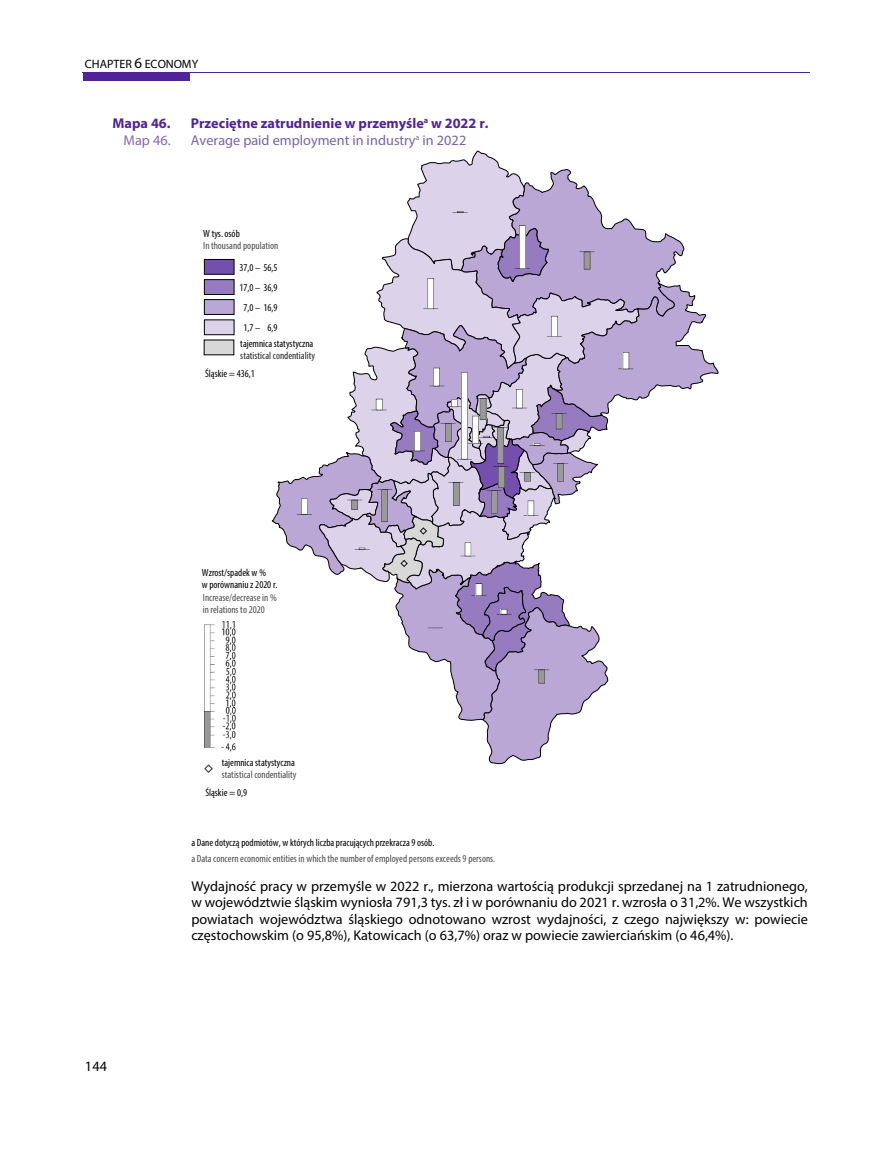
<style>
.page{position:relative;width:893px;height:1149px;background:#fff}
.page>*{position:absolute;margin:0;border:0;box-sizing:border-box;transform-origin:0 0}
.t1{font:14.25px/16.5px "Myriad Pro";color:#000;text-align:justify}
.t2{font:700 14.25px "Myriad Pro";color:#522398}
.t3{font:14.25px "Myriad Pro";color:#7a62ab}
.t4{font:14.25px "Myriad Pro";color:#8765b8}
.t5{font:12px "Myriad Pro";color:#000}
.t6{font:condensed 10.5px/12px "Myriad Pro";color:#000}
.t7{font:condensed 10.5px/12.6px "Myriad Pro";color:#4c4c4c}
.t8{font:condensed 10.5px "Myriad Pro";letter-spacing:.005em;color:#262626}
.s1{font-size:15px}
</style>
<div class="page">
<hr style="left:83px;top:73px;width:727px;height:1px;background:#522398">
<div style="left:83px;top:73px;width:106px;height:7px;background:#522398"></div>
<svg style="left:205px;top:764px;width:7px;height:8px"></svg>
<svg style="left:272px;top:150px;width:446px;height:614px"></svg>
<img style="left:204px;top:621px;width:32px;height:130px">
<div style="left:204px;top:259px;width:30px;height:15px;background:#754fad;border:1px solid #000"></div>
<div style="left:204px;top:279px;width:30px;height:16px;background:#977bc1;border:1px solid #000"></div>
<div style="left:204px;top:299px;width:30px;height:15px;background:#baa7d6;border:1px solid #000"></div>
<div style="left:204px;top:319px;width:30px;height:16px;background:#dcd3ea;border:1px solid #000"></div>
<div style="left:204px;top:340px;width:30px;height:15px;background:#d8d8d8"></div>
<p class="t5" style="left:85px;top:56px;width:115px">CHAPTER <span class="s1">6</span> ECONOMY</p>
<p class="t2" style="left:112px;top:114px;width:60px">Mapa 46.</p>
<p class="t2" style="left:191px;top:114px;width:299px">Przeciętne zatrudnienie w przemyśle<sup>a</sup> w 2022 r.</p>
<p class="t4" style="left:123px;top:131px;width:49px">Map 46.</p>
<p class="t3" style="left:191px;top:131px;width:277px">Average paid employment in industry<sup>a</sup> in 2022</p>
<p class="t6" style="left:203px;top:227px;width:38px">W tys. osób</p>
<p class="t7" style="left:203px;top:239px;width:77px">In thousand population</p>
<p class="t6" style="left:240px;top:261px;width:40px">37,0 – 56,5</p>
<p class="t6" style="left:240px;top:281px;width:40px">17,0 – 36,9</p>
<p class="t6" style="left:244px;top:301px;width:36px">7,0 – 16,9</p>
<p class="t6" style="left:268px;top:321px;width:11px">6,9</p>
<p class="t6" style="left:244px;top:321px;width:18px">1,7 –</p>
<p class="t6" style="left:240px;top:337px;width:75px">tajemnica statystyczna</p>
<p class="t8" style="left:240px;top:349px;width:76px">statistical condentiality</p>
<p class="t6" style="left:205px;top:368px;width:51px">Śląskie = 436,1</p>
<p class="t6" style="left:202px;top:566px;width:77px">Wzrost/spadek w %<br>w porównaniu z 2020 r.</p>
<p class="t7" style="left:203px;top:590px;width:75px">Increase/decrease in % in relations to 2020</p>
<p class="t6" style="left:222px;top:756px;width:75px">tajemnica statystyczna</p>
<p class="t7" style="left:222px;top:768px;width:76px">statistical condentiality</p>
<p class="t6" style="left:205px;top:786px;width:43px">Śląskie = 0,9</p>
<p class="t1" style="left:85px;top:1057px;width:24px">144</p>
<p class="t6" style="left:191px;top:836px;width:245px">a Dane dotyczą podmiotów, w których liczba pracujących przekracza 9 osób.</p>
<p class="t7" style="left:191px;top:851px;width:305px">a Data concern economic entities in which the number of employed persons exceeds 9 persons.</p>
<p class="t1" style="left:191px;top:877px;width:618px">Wydajność pracy w przemyśle w 2022 r., mierzona wartością produkcji sprzedanej na 1 zatrudnionego, w województwie śląskim wyniosła 791,3 tys. zł i w porównaniu do 2021 r. wzrosła o 31,2%. We wszystkich powiatach województwa śląskiego odnotowano wzrost wydajności, z czego największy w: powiecie częstochowskim (o 95,8%), Katowicach (o 63,7%) oraz w powiecie zawierciańskim (o 46,4%).</p>
</div>
